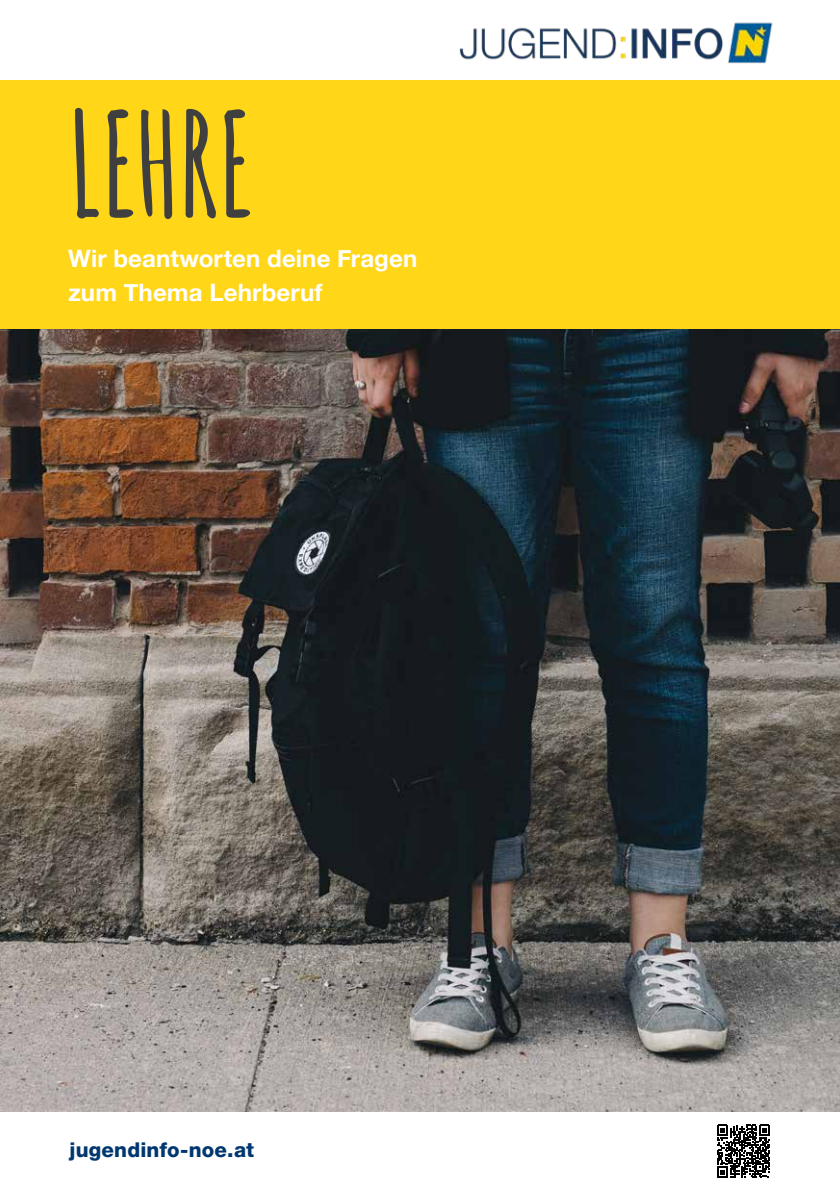
<style>
.page{position:relative;width:840px;height:1191px;background:#fff}
.page>*{position:absolute;margin:0;border:0;box-sizing:border-box;transform-origin:0 0}
.t1{font:700 142px "Amatic SC";letter-spacing:-.02em;color:#3f3f40}
.t2{font:700 24px/34px "Helvetica Neue";letter-spacing:.005em;color:#fff}
.t3{font:800 20.4px "Helvetica Neue";letter-spacing:.005em;color:#003770}
</style>
<div class="page">
<img style="left:0;top:329px;width:839px;height:782px">
<div style="left:0;top:81px;width:839px;height:248px;background:#ffd618"></div>
<img style="left:459px;top:22px;width:314px;height:42px">
<svg style="left:717px;top:1124px;width:52px;height:54px"></svg>
<h1 class="t1" style="left:67px;top:55px;width:191px">LEHRE</h1>
<p class="t2" style="left:68px;top:242px;width:350px">Wir beantworten deine Fragen zum Thema Lehrberuf</p>
<p class="t3" style="left:69px;top:1137px;width:186px">jugendinfo-noe.at</p>
</div>
